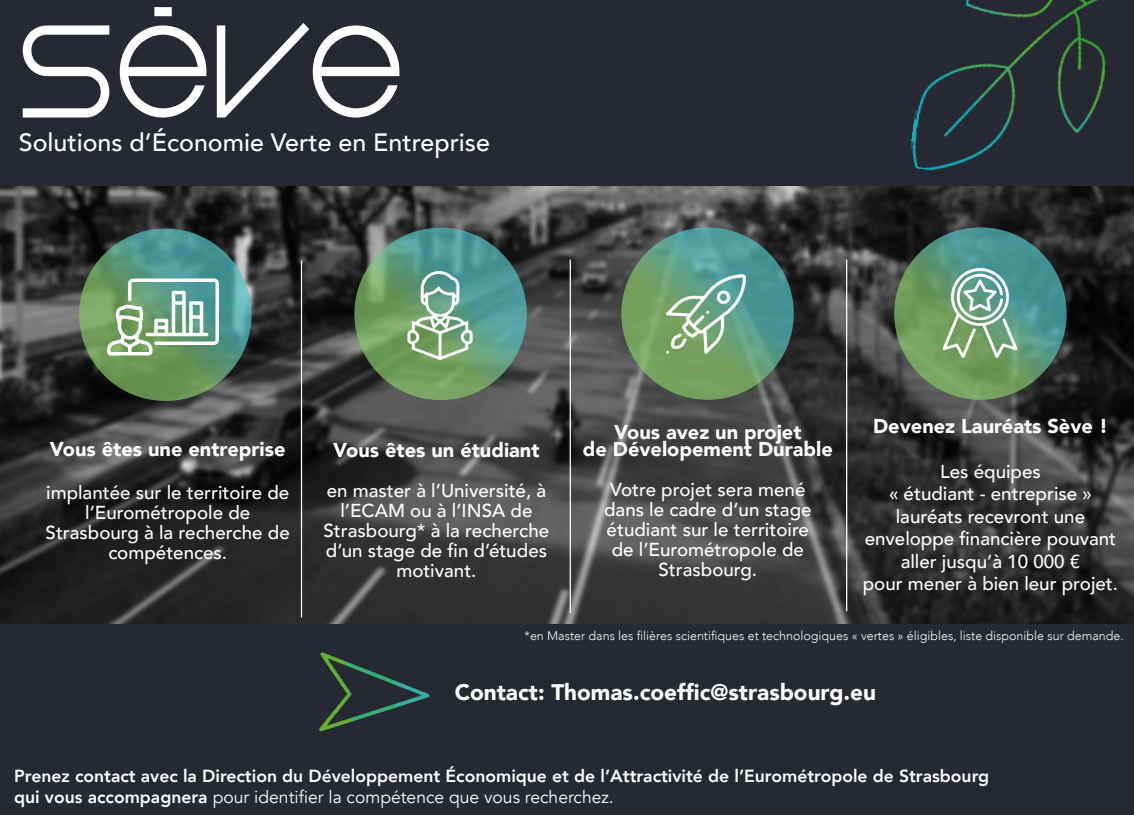
<style>
.page{position:relative;width:1134px;height:815px;background:#262932}
.page>*{position:absolute;margin:0;border:0;box-sizing:border-box;transform-origin:0 0}
.t1{font:500 25px "Avenir";color:#fff}
.t2{font:900 22.5px "Avenir";color:#fff}
.t3{font:900 20px "Avenir";color:#fff}
.t4{font:500 18.75px/20px "Avenir";color:#fff;text-align:center}
.t5{font:800 17.5px/21px "Avenir";color:#fff}
.t6{font:300 12.5px "Avenir";color:#fff}
.s1{font-weight:400}
</style>
<div class="page">
<img style="left:0;top:186px;width:1134px;height:438px">
<svg style="left:79px;top:229px;width:173px;height:172px"></svg>
<svg style="left:354px;top:228px;width:173px;height:172px"></svg>
<svg style="left:621px;top:227px;width:173px;height:173px"></svg>
<svg style="left:894px;top:227px;width:173px;height:173px"></svg>
<img style="left:667px;top:275px;width:79px;height:78px">
<img style="left:936px;top:268px;width:88px;height:89px">
<hr style="left:301px;top:260px;width:1px;height:357px;background:#fff">
<hr style="left:570px;top:260px;width:1px;height:353px;background:#fff">
<hr style="left:846px;top:260px;width:1px;height:351px;background:#fff">
<img style="left:107px;top:262px;width:111px;height:111px">
<img style="left:394px;top:271px;width:89px;height:89px">
<svg style="left:23px;top:25px;width:86px;height:93px"></svg>
<svg style="left:120px;top:7px;width:86px;height:111px"></svg>
<svg style="left:217px;top:23px;width:182px;height:95px"></svg>
<img style="left:907px;top:0;width:225px;height:193px">
<img style="left:244px;top:543px;width:242px;height:258px">
<p class="t1" style="left:19px;top:120px;width:473px">Solutions d’Économie Verte en Entreprise</p>
<p class="t3" style="left:50px;top:431px;width:237px">Vous êtes une entreprise</p>
<p class="t4" style="left:46px;top:482px;width:245px">implantée sur le territoire de</p>
<p class="t4" style="left:85px;top:502px;width:167px">l’Eurométropole de</p>
<p class="t4" style="left:46px;top:522px;width:246px">Strasbourg à la recherche de compétences.</p>
<p class="t3" style="left:333px;top:433px;width:208px">Vous êtes un étudiant</p>
<p class="t4" style="left:327px;top:480px;width:221px">en master à l’Université, à l’ECAM ou à l’INSA de</p>
<p class="t4" style="left:324px;top:520px;width:227px;text-align:left">Strasbourg* à la recherche d’un stage de fin d’études</p>
<p class="t4" style="left:396px;top:560px;width:81px">motivant.</p>
<p class="t3" style="left:614px;top:415px;width:189px">Vous avez un projet</p>
<p class="t3" style="left:583px;top:432px;width:251px">de Dévelopement Durable</p>
<p class="t4" style="left:604px;top:479px;width:209px">Votre projet sera mené dans le cadre d’un stage étudiant sur le territoire de l’Eurométropole de<br>Strasbourg.</p>
<p class="t3" style="left:873px;top:409px;width:236px">Devenez Lauréats Sève !</p>
<p class="t4" style="left:940px;top:460px;width:102px">Les équipes</p>
<p class="t4" style="left:863px;top:482px;width:257px;line-height:22.5px">« étudiant - entreprise » lauréats recevront une enveloppe financière pouvant aller jusqu’à 10 000 €<br>pour mener à bien leur projet.</p>
<p class="t6" style="left:524px;top:628px;width:601px">*en Master dans les filières scientifiques et technologiques « vertes » éligibles, liste disponible sur demande.</p>
<p class="t2" style="left:455px;top:673px;width:423px">Contact: Thomas.coeffic@strasbourg.eu</p>
<p class="t5" style="left:14px;top:765px;width:976px">Prenez contact avec la Direction du Développement Économique et de l’Attractivité de l’Eurométropole de Strasbourg qui vous accompagnera <span class="s1">pour identifier la compétence que vous recherchez.</span></p>
</div>
